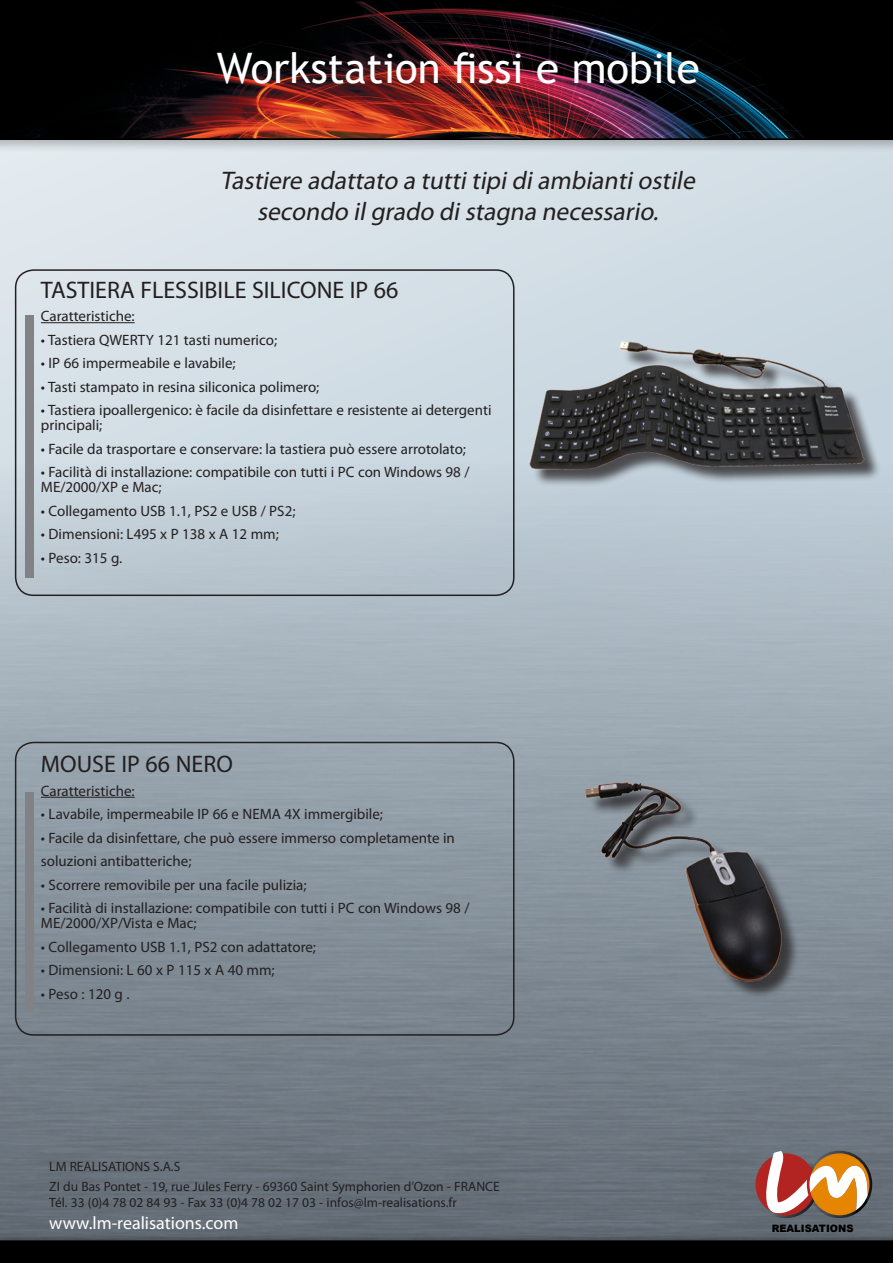
<style>
.page{position:relative;width:893px;height:1263px;background:#fff}
.page>*{position:absolute;margin:0;border:0;box-sizing:border-box;transform-origin:0 0}
.t1{font:42px "Trebuchet MS";color:#fff}
.t2{font:42px "Myriad Pro";color:#fff}
.t3{font:italic 25.5px/30.6px "Myriad Pro";color:#231f20;text-align:center}
.t4{font:24px "Myriad Pro";color:#231f20}
.t5{font:18px "Myriad Pro";color:#fff}
.t6{font:15px/15px "Myriad Pro";color:#231f20}
.t7{font:13.5px/20.4px "Myriad Pro";color:#231f20}
.t8{font:900 10.2px "Arial";color:#000}
</style>
<div class="page">
<div style="left:0;top:0;width:893px;height:1240px;background:#d5dfe7"></div>
<img style="left:0;top:463px;width:893px;height:770px">
<div style="left:0;top:0;width:893px;height:153px;background:#231f20;opacity:.25"></div>
<div style="left:0;top:1233px;width:893px;height:30px;background:#231f20;opacity:.25"></div>
<svg style="left:0;top:0;width:893px;height:140px;background:#250f10"></svg>
<div style="left:0;top:1240px;width:893px;height:23px;background:#000"></div>
<svg style="left:753px;top:1151px;width:119px;height:67px;background:#b9876c"></svg>
<div style="left:15px;top:269px;width:499px;height:327px;border:2px solid #231f20;border-radius:18px"></div>
<hr style="left:41px;top:322px;width:94px;height:1px;background:#231f20">
<div style="left:533px;top:344px;width:348px;height:143px;background:#231f20;opacity:.75"></div>
<img style="left:519px;top:315px;width:353px;height:222px">
<div style="left:25px;top:315px;width:9px;height:263px;background:#808285"></div>
<div style="left:15px;top:742px;width:499px;height:294px;border:2px solid #231f20;border-radius:18px"></div>
<hr style="left:41px;top:797px;width:94px;height:1px;background:#231f20">
<img style="left:574px;top:762px;width:259px;height:240px">
<div style="left:25px;top:792px;width:9px;height:220px;background:#808285"></div>
<h1 class="t1" style="left:217px;top:43px;width:484px">Workstation fissi e mobile</h1>
<h1 class="t2" style="left:349px;top:49px;width:378px">Concepteur Fabricant</h1>
<h2 class="t3" style="left:220px;top:165px;width:481px">Tastiere adattato a tuttitipidiambiantiostile secondo ilgrado distagna necessario.</h2>
<h3 class="t4" style="left:41px;top:275px;width:359px">TASTIERA FLESSIBILE SILICONE IP 66</h3>
<p class="t6" style="left:41px;top:308px;width:95px">Caratteristiche:</p>
<p class="t6" style="left:41px;top:332px;width:238px">• Tastiera QWERTY 121 tasti numerico;</p>
<p class="t6" style="left:41px;top:355px;width:196px">• IP 66 impermeabile e lavabile;</p>
<p class="t6" style="left:41px;top:379px;width:280px">• Tasti stampato in resina siliconica polimero;</p>
<p class="t6" style="left:41px;top:402px;width:452px">• Tastiera ipoallergenico: è facile da disinfettare e resistente ai detergenti principali;</p>
<p class="t6" style="left:41px;top:441px;width:427px">• Facile da trasportare e conservare: la tastiera può essere arrotolato;</p>
<p class="t6" style="left:41px;top:464px;width:430px">• Facilità di installazione: compatibile con tutti i PC con Windows 98 /<br>ME/2000/XP e Mac;</p>
<p class="t6" style="left:41px;top:503px;width:256px">• Collegamento USB 1.1, PS2 e USB / PS2;</p>
<p class="t6" style="left:41px;top:526px;width:239px">• Dimensioni: L495 x P 138 x A 12 mm;</p>
<p class="t6" style="left:41px;top:550px;width:83px">• Peso: 315 g.</p>
<h3 class="t4" style="left:41px;top:749px;width:194px">MOUSE IP 66 NERO</h3>
<p class="t6" style="left:41px;top:783px;width:95px">Caratteristiche:</p>
<p class="t6" style="left:41px;top:806px;width:344px">• Lavabile, impermeabile IP 66 e NEMA 4X immergibile;</p>
<p class="t6" style="left:41px;top:826px;width:415px;line-height:23.5px">• Facile da disinfettare, che può essere immerso completamente in soluzioni antibatteriche;</p>
<p class="t6" style="left:41px;top:877px;width:267px">• Scorrere removibile per una facile pulizia;</p>
<p class="t6" style="left:41px;top:900px;width:430px">• Facilità di installazione: compatibile con tutti i PC con Windows 98 /<br>ME/2000/XP/Vista e Mac;</p>
<p class="t6" style="left:41px;top:939px;width:277px">• Collegamento USB 1.1, PS2 con adattatore;</p>
<p class="t6" style="left:41px;top:962px;width:235px">• Dimensioni: L 60 x P 115 x A 40 mm;</p>
<p class="t6" style="left:41px;top:986px;width:90px">• Peso : 120 g .</p>
<p class="t7" style="left:49px;top:1155px;width:452px">LM REALISATIONS S.A.S<br>ZI du Bas Pontet - 19, rue Jules Ferry - 69360 Saint Symphorien d’Ozon - FRANCE</p>
<p class="t7" style="left:49px;top:1192px;width:409px">Tél. 33 (0)4 78 02 84 93 - Fax 33 (0)4 78 02 17 03 - infos@lm-realisations.fr</p>
<p class="t5" style="left:49px;top:1212px;width:191px">www.lm-realisations.com</p>
<p class="t8" style="left:772px;top:1222px;width:83px">REALISATIONS</p>
</div>
